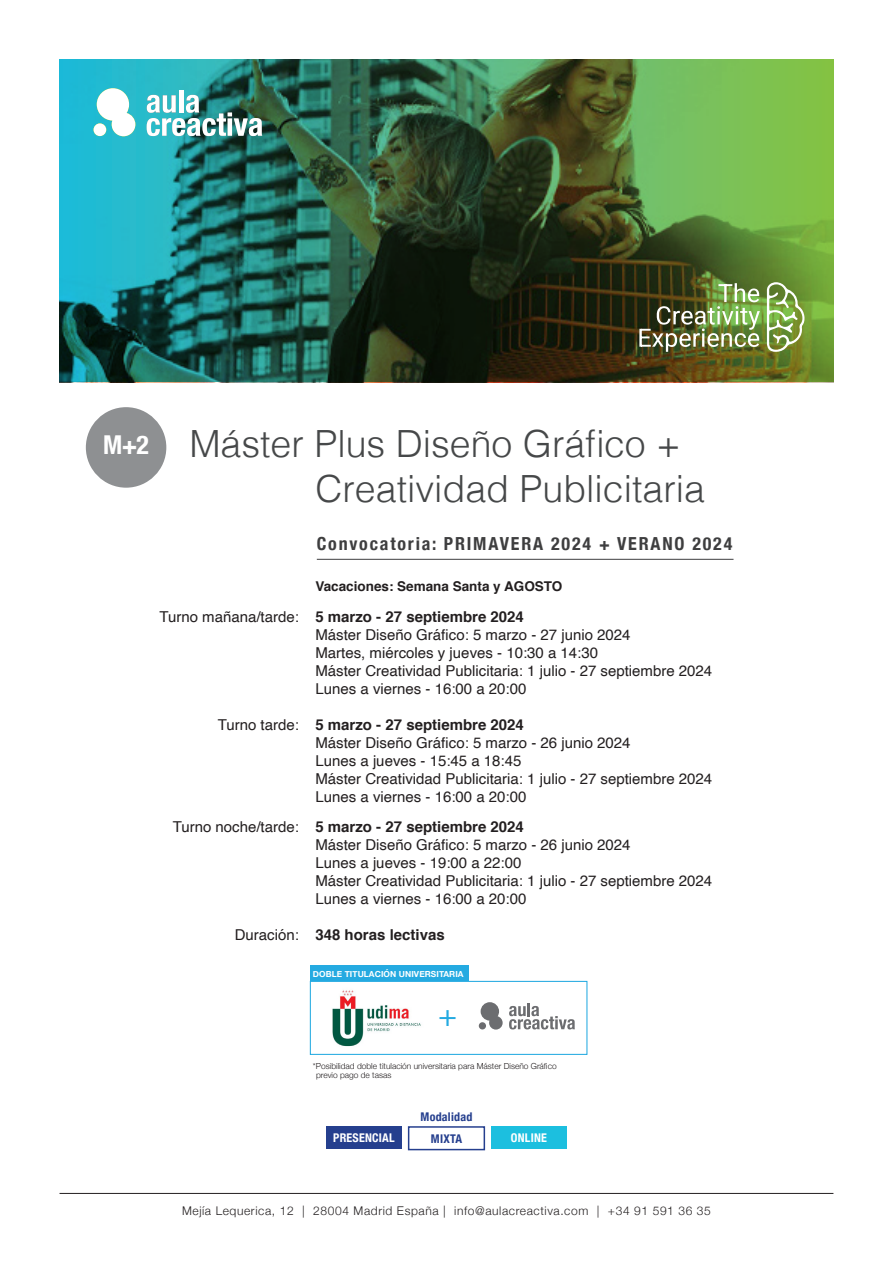
<style>
.page{position:relative;width:893px;height:1263px;background:#fff}
.page>*{position:absolute;margin:0;border:0;box-sizing:border-box;transform-origin:0 0}
.t1{font:300 37.5px "Helvetica";color:#464849}
.que_aprenderas{font:31.8px "Helvetica Neue";color:#24aae1}
.subtítulo{font:700 condensed 25.95px "Helvetica Neue";color:#fff}
.t2{font:700 condensed 18px "Helvetica Neue";letter-spacing:.1em;color:#3e3e3f}
.texto{font:15px/18px "Helvetica";color:#231f20}
.texto-2{font:700 15px "Helvetica";color:#231f20}
.texto-3{font:700 13.5px "Helvetica";color:#231f20}
.t3{font:300 12px "Helvetica Neue";letter-spacing:.05em;color:#231f20}
.t4{font:700 condensed 12px "Helvetica Neue";letter-spacing:.02em;color:#fff}
.t5{font:700 condensed 12px "Helvetica Neue";letter-spacing:.02em;color:#253f8e}
.que_aprenderas-2{font:300 8.4px/8.9px "Helvetica Neue";color:#231f20}
.que_aprenderas-3{font:700 8.4px "Helvetica Neue";letter-spacing:.01em;color:#fff}
.s1{font-weight:700}
.s2{font-weight:400}
</style>
<div class="page">
<div style="left:326px;top:1126px;width:76px;height:23px;background:#253f8e"></div>
<div style="left:408px;top:1126px;width:77px;height:24px;border:2px solid #253f8e"></div>
<div style="left:491px;top:1126px;width:76px;height:23px;background:#1cbfdf"></div>
<hr style="left:60px;top:1193px;width:773px;height:1px;background:#231f20">
<hr style="left:317px;top:559px;width:416px;height:1px;background:#3e3e3f">
<div style="left:86px;top:407px;width:80px;height:81px;background:#8e9092;border-radius:50%"></div>
<img style="left:60px;top:60px;width:773px;height:322px">
<hr style="left:179px;top:90px;width:4px;height:23px;background:#fff">
<img style="left:147px;top:95px;width:115px;height:41px">
<svg style="left:97px;top:88px;width:38px;height:48px"></svg>
<div style="left:94px;top:123px;width:12px;height:13px;background:#fff;border-radius:50%"></div>
<hr style="left:639px;top:329px;width:3px;height:18px;background:#fff">
<img style="left:641px;top:283px;width:119px;height:69px">
<svg style="left:767px;top:282px;width:38px;height:70px"></svg>
<svg style="left:509px;top:1003px;width:66px;height:26px"></svg>
<svg style="left:481px;top:1002px;width:22px;height:27px"></svg>
<div style="left:479px;top:1022px;width:7px;height:7px;background:#6c6d70;border-radius:50%"></div>
<img style="left:332px;top:990px;width:89px;height:57px">
<div style="left:310px;top:981px;width:277px;height:74px;border:1px solid #24aae1"></div>
<div style="left:310px;top:965px;width:158px;height:16px;background:#24aae1"></div>
<p class="subtítulo" style="left:103px;top:423px;width:47px">M+2</p>
<p class="t1" style="left:189px;top:411px;width:493px">Máster Plus Diseño Gráfico +</p>
<p class="t1" style="left:315px;top:456px;width:391px">Creatividad Publicitaria</p>
<p class="t2" style="left:317px;top:529px;width:417px">Convocatoria: PRIMAVERA 2024 + VERANO 2024</p>
<p class="texto-3" style="left:315px;top:575px;width:248px">Vacaciones: Semana Santa y AGOSTO</p>
<p class="texto" style="left:315px;top:608px;width:398px;text-indent:-156px">Turno mañana/tarde: <span class="s1">5 marzo - 27 septiembre 2024<br></span>Máster Diseño Gráfico: 5 marzo - 27 junio 2024<br>Martes, miércoles y jueves - 10:30 a 14:30<br>Máster Creatividad Publicitaria: 1 julio - 27 septiembre 2024<br>Lunes a viernes - 16:00 a 20:00</p>
<p class="texto" style="left:315px;top:716px;width:398px;text-indent:-98px">Turno tarde: <span class="s1">5 marzo - 27 septiembre 2024<br></span>Máster Diseño Gráfico: 5 marzo - 26 junio 2024<br>Lunes a jueves - 15:45 a 18:45<br>Máster Creatividad Publicitaria: 1 julio - 27 septiembre 2024<br>Lunes a viernes - 16:00 a 20:00</p>
<p class="texto" style="left:315px;top:818px;width:398px;text-indent:-143px">Turno noche/tarde: <span class="s1">5 marzo - 27 septiembre 2024<br></span>Máster Diseño Gráfico: 5 marzo - 26 junio 2024<br>Lunes a jueves - 19:00 a 22:00<br>Máster Creatividad Publicitaria: 1 julio - 27 septiembre 2024<br>Lunes a viernes - 16:00 a 20:00</p>
<p class="texto-2" style="left:235px;top:923px;width:211px"><span class="s2">Duración:</span> 348 horas lectivas</p>
<p class="que_aprenderas-3" style="left:313px;top:968px;width:152px">DOBLE TITULACIÓN UNIVERSITARIA</p>
<p class="que_aprenderas" style="left:438px;top:991px;width:21px">+</p>
<p class="que_aprenderas-2" style="left:316px;top:1061px;width:242px;text-indent:-3px">*Posibilidad doble titulación universitaria para Máster Diseño Gráfico previo pago de tasas</p>
<p class="t5" style="left:421px;top:1107px;width:53px">Modalidad</p>
<p class="t4" style="left:333px;top:1127px;width:63px">PRESENCIAL</p>
<p class="t5" style="left:431px;top:1128px;width:33px">MIXTA</p>
<p class="t4" style="left:511px;top:1127px;width:38px">ONLINE</p>
<p class="t3" style="left:182px;top:1201px;width:530px">Mejía Lequerica, 12 | 28004 Madrid España | info@aulacreactiva.com | +34 91 591 36 35</p>
</div>
